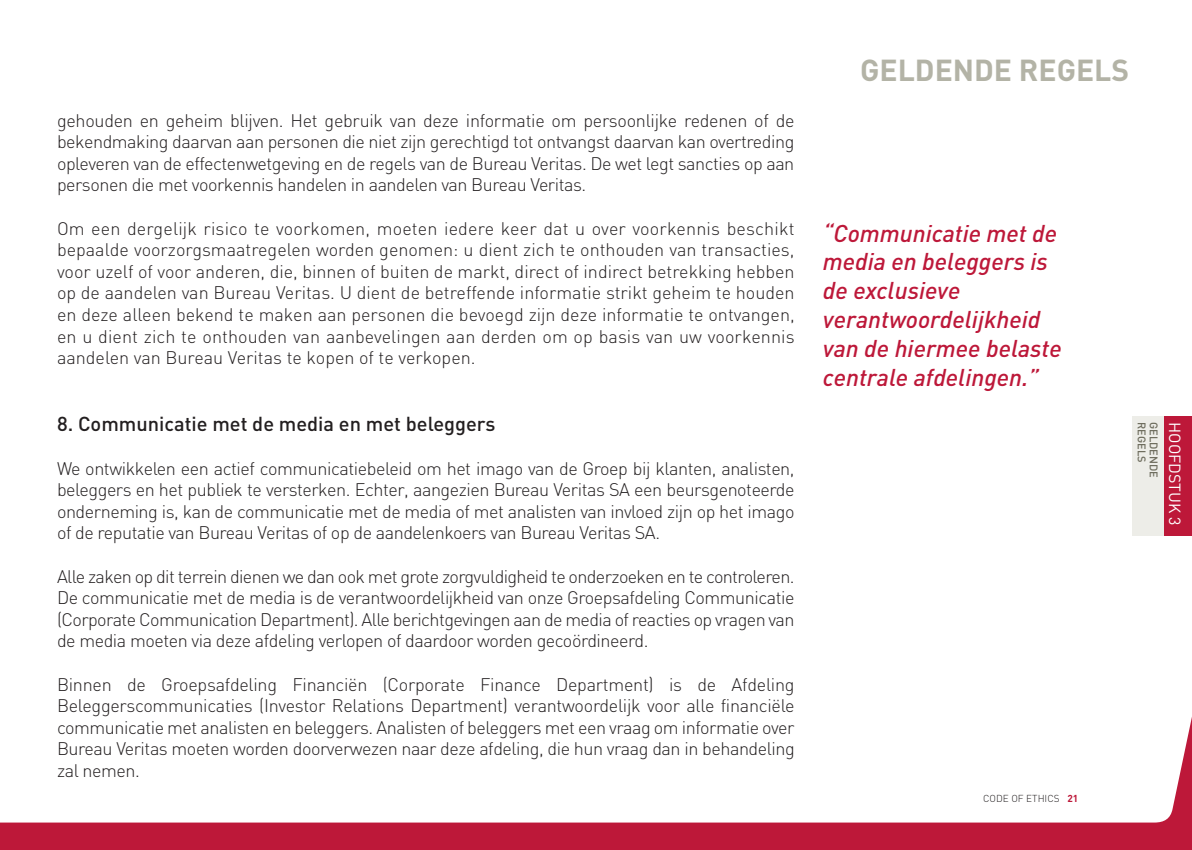
<style>
.page{position:relative;width:1192px;height:850px;background:#fff}
.page>*{position:absolute;margin:0;border:0;box-sizing:border-box;transform-origin:0 0}
.t1{font:700 30px "DIN";color:#b3b3a6}
.t2{font:italic 500 24px/28.8px "DIN";color:#bd1839}
.t3{font:500 20px "DIN";color:#231f20}
.t4{font:300 18px/21.6px "DIN";letter-spacing:-.025em;color:#231f20;text-align:justify}
.t5{font:16px "DIN";color:#fff}
.t6{font:500 11px "DIN";color:#6d6c5d}
.t7{font:300 10px "DIN";color:#231f20}
.s1{font-weight:700;color:#bd1839}
</style>
<div class="page">
<svg style="left:0;top:721px;width:1191px;height:129px"></svg>
<div style="left:1163px;top:416px;width:28px;height:119px;background:#bd1839"></div>
<div style="left:1131px;top:416px;width:32px;height:119px;background:#edede8"></div>
<p class="t4" style="left:57px;top:111px;width:739px">gehouden en geheim blijven. Het gebruik van deze informatie om persoonlijke redenen of de bekendmaking daarvan aan personen die niet zijn gerechtigd tot ontvangst daarvan kan overtreding opleveren van de effectenwetgeving en de regels van de Bureau Veritas. De wet legt sancties op aan personen die met voorkennis handelen in aandelen van Bureau Veritas.</p>
<p class="t4" style="left:57px;top:219px;width:739px">Om een dergelijk risico te voorkomen, moeten iedere keer dat u over voorkennis beschikt bepaalde voorzorgsmaatregelen worden genomen: u dient zich te onthouden van transacties, voor uzelf of voor anderen, die, binnen of buiten de markt, direct of indirect betrekking hebben op de aandelen van Bureau Veritas. U dient de betreffende informatie strikt geheim te houden en deze alleen bekend te maken aan personen die bevoegd zijn deze informatie te ontvangen, en u dient zich te onthouden van aanbevelingen aan derden om op basis van uw voorkennis aandelen van Bureau Veritas te kopen of te verkopen.</p>
<p class="t3" style="left:57px;top:417px;width:440px">8. Communicatie met de media en met beleggers</p>
<p class="t4" style="left:57px;top:459px;width:739px">We ontwikkelen een actief communicatiebeleid om het imago van de Groep bij klanten, analisten, beleggers en het publiek te versterken. Echter, aangezien Bureau Veritas SA een beursgenoteerde onderneming is, kan de communicatie met de media of met analisten van invloed zijn op het imago of de reputatie van Bureau Veritas of op de aandelenkoers van Bureau Veritas SA.</p>
<p class="t4" style="left:57px;top:567px;width:739px">Alle zaken op dit terrein dienen we dan ook met grote zorgvuldigheid te onderzoeken en te controleren.<br>De communicatie met de media is de verantwoordelijkheid van onze Groepsafdeling Communicatie (Corporate Communication Department). Alle berichtgevingen aan de media of reacties op vragen van de media moeten via deze afdeling verlopen of daardoor worden gecoördineerd.</p>
<p class="t4" style="left:57px;top:675px;width:739px">Binnen de Groepsafdeling Financiën (Corporate Finance Department) is de Afdeling Beleggerscommunicaties (Investor Relations Department) verantwoordelijk voor alle financiële communicatie met analisten en beleggers. Analisten of beleggers met een vraag om informatie over Bureau Veritas moeten worden doorverwezen naar deze afdeling, die hun vraag dan in behandeling zal nemen.</p>
<h1 class="t1" style="left:860px;top:60px;width:270px">GELDENDE REGELS</h1>
<h2 class="t2" style="left:822px;top:221px;width:240px">“Communicatie met de media en beleggers is de exclusieve verantwoordelijkheid van de hiermee belaste centrale afdelingen.”</h2>
<p class="t6" style="left:1145px;top:422px;width:42px;rotate:90deg">REGELS</p>
<p class="t6" style="left:1157px;top:422px;width:57px;rotate:90deg">GELDENDE</p>
<p class="t5" style="left:1180px;top:422px;width:105px;rotate:90deg">HOOFDSTUK 3</p>
<p class="t7" style="left:983px;top:795px;width:96px">CODE OF ETHICS <span class="s1">21</span></p>
</div>
